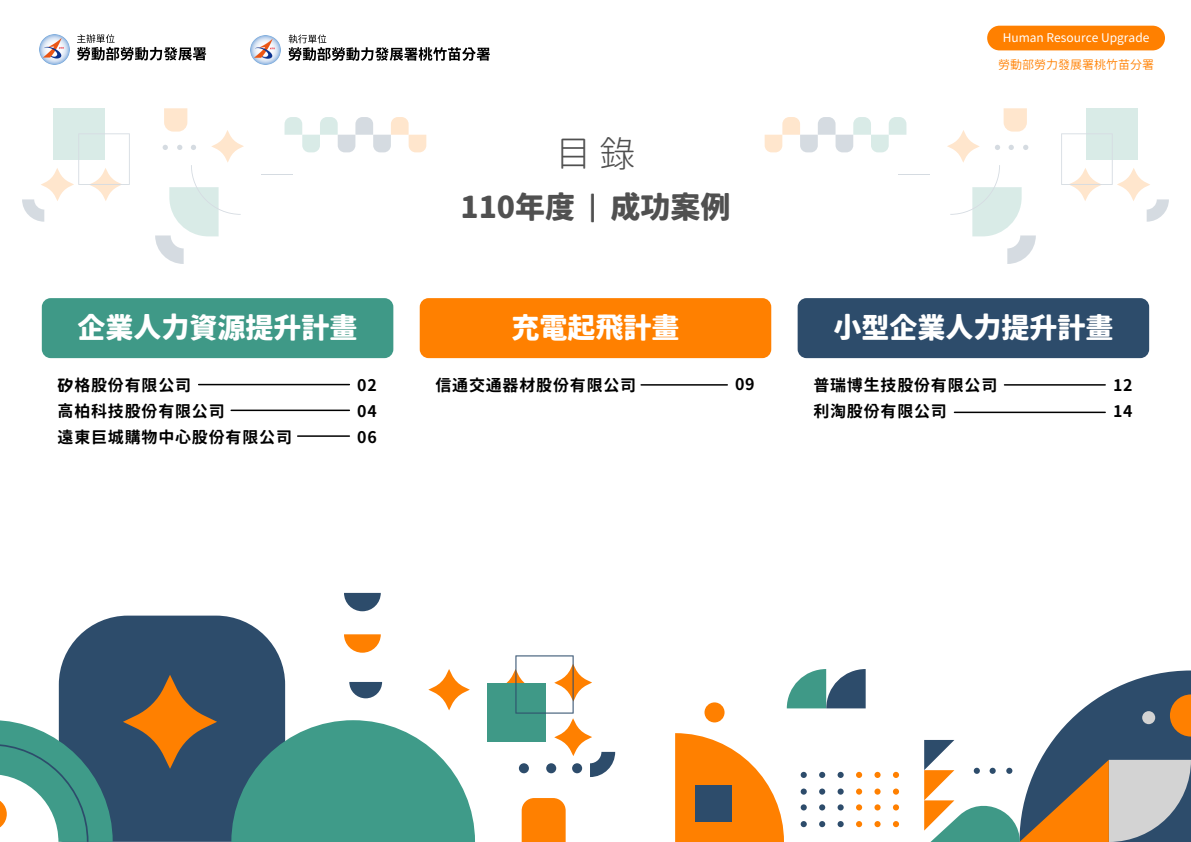
<style>
.page{position:relative;width:1191px;height:842px;background:#fff}
.page>*{position:absolute;margin:0;border:0;box-sizing:border-box;transform-origin:0 0}
.t1{font:300 36px "Gen Jyuu Gothic L";color:#505050}
.t2{font:800 30px "Gen Jyuu Gothic L";color:#505050}
.t3{font:800 28px "Gen Jyuu Gothic L";color:#fff}
.t4{font:700 16px/26px "Gen Jyuu Gothic L";letter-spacing:.05em;color:#000}
.t5{font:12px "Gen Jyuu Gothic L";color:#fff}
.t6{font:12px "Gen Jyuu Gothic L";color:#ff8000}
.s1{font-family:"DF Yuan Std W9";font-weight:400}
.s2{font-size:25px}
</style>
<div class="page">
<svg style="left:349px;top:682px;width:33px;height:16px"></svg>
<svg style="left:59px;top:616px;width:226px;height:226px;background:#3b5875"></svg>
<svg style="left:231px;top:720px;width:244px;height:122px;background:#549f94"></svg>
<svg style="left:123px;top:675px;width:94px;height:94px;background:#755e45"></svg>
<svg style="left:428px;top:669px;width:42px;height:41px"></svg>
<svg style="left:344px;top:593px;width:37px;height:18px"></svg>
<svg style="left:344px;top:634px;width:37px;height:19px"></svg>
<svg style="left:521px;top:798px;width:44px;height:44px;background:#ff860c"></svg>
<svg style="left:0;top:720px;width:113px;height:122px"></svg>
<div style="left:797px;top:298px;width:352px;height:60px;background:#2d4c6b;border-radius:9px"></div>
<hr style="left:1004px;top:384px;width:101px;height:2px;background:#000">
<hr style="left:954px;top:412px;width:151px;height:1px;background:#000">
<div style="left:420px;top:298px;width:351px;height:60px;background:#ff8000;border-radius:9px"></div>
<hr style="left:641px;top:384px;width:86px;height:2px;background:#000">
<div style="left:42px;top:298px;width:351px;height:60px;background:#3f9987;border-radius:9px"></div>
<hr style="left:199px;top:384px;width:150px;height:1px;background:#000">
<hr style="left:231px;top:410px;width:118px;height:1px;background:#000">
<hr style="left:298px;top:435px;width:51px;height:2px;background:#000">
<div style="left:704px;top:702px;width:20px;height:20px;background:#ff8000;border-radius:50%"></div>
<svg style="left:787px;top:669px;width:78px;height:39px"></svg>
<svg style="left:675px;top:733px;width:109px;height:109px"></svg>
<svg style="left:800px;top:772px;width:6px;height:6px"></svg>
<svg style="left:819px;top:772px;width:6px;height:6px"></svg>
<svg style="left:837px;top:772px;width:6px;height:6px"></svg>
<svg style="left:856px;top:772px;width:6px;height:6px"></svg>
<svg style="left:874px;top:772px;width:6px;height:6px"></svg>
<svg style="left:893px;top:772px;width:6px;height:6px"></svg>
<div style="left:800px;top:788px;width:6px;height:7px;background:#2d4c6b;border-radius:50%"></div>
<div style="left:819px;top:788px;width:6px;height:7px;background:#2d4c6b;border-radius:50%"></div>
<div style="left:837px;top:788px;width:6px;height:7px;background:#2d4c6b;border-radius:50%"></div>
<div style="left:856px;top:788px;width:6px;height:7px;background:#ff8000;border-radius:50%"></div>
<div style="left:874px;top:788px;width:6px;height:7px;background:#ff8000;border-radius:50%"></div>
<div style="left:893px;top:788px;width:6px;height:7px;background:#ff8000;border-radius:50%"></div>
<svg style="left:800px;top:804px;width:6px;height:6px"></svg>
<svg style="left:819px;top:804px;width:6px;height:6px"></svg>
<svg style="left:837px;top:804px;width:6px;height:6px"></svg>
<svg style="left:856px;top:804px;width:6px;height:6px"></svg>
<svg style="left:874px;top:804px;width:6px;height:6px"></svg>
<svg style="left:893px;top:804px;width:6px;height:6px"></svg>
<svg style="left:800px;top:821px;width:6px;height:6px"></svg>
<svg style="left:819px;top:821px;width:6px;height:6px"></svg>
<svg style="left:837px;top:821px;width:6px;height:6px"></svg>
<svg style="left:856px;top:821px;width:6px;height:6px"></svg>
<svg style="left:874px;top:821px;width:6px;height:6px"></svg>
<svg style="left:893px;top:821px;width:6px;height:6px"></svg>
<div style="left:487px;top:683px;width:58px;height:59px;background:#3f9987"></div>
<svg style="left:506px;top:655px;width:109px;height:122px"></svg>
<div style="left:695px;top:786px;width:36px;height:36px;background:#2d4c6b"></div>
<svg style="left:924px;top:670px;width:267px;height:172px"></svg>
<div style="left:1142px;top:711px;width:13px;height:13px;background:#d3d3d3;border-radius:50%"></div>
<svg style="left:284px;top:117px;width:142px;height:35px"></svg>
<hr style="left:261px;top:174px;width:32px;height:1px;background:#2d4c6b">
<svg style="left:155px;top:108px;width:89px;height:156px"></svg>
<div style="left:53px;top:108px;width:52px;height:52px;background:#d9ebe7"></div>
<svg style="left:22px;top:133px;width:108px;height:89px"></svg>
<svg style="left:764px;top:117px;width:142px;height:35px"></svg>
<hr style="left:897px;top:174px;width:32px;height:1px;background:#2d4c6b">
<svg style="left:947px;top:108px;width:88px;height:156px"></svg>
<div style="left:1086px;top:108px;width:51px;height:52px;background:#d9ebe7"></div>
<svg style="left:1061px;top:133px;width:108px;height:89px"></svg>
<div style="left:987px;top:26px;width:178px;height:24px;background:#ff8000;border-radius:12px"></div>
<svg style="left:77px;top:34px;width:129px;height:27px"></svg>
<img style="left:40px;top:35px;width:29px;height:29px">
<svg style="left:288px;top:34px;width:202px;height:27px"></svg>
<img style="left:251px;top:35px;width:29px;height:30px">
<h3 class="t3" style="left:78px;top:306px;width:281px">企業人力資源提升計畫</h3>
<p class="t4" style="left:58px;top:372px;width:236px"><span class="s1">矽</span>格股份有限公司<br>高柏科技股份有限公司<br>遠東巨城購物中心股份有限公司</p>
<p class="t4" style="left:357px;top:371px;width:21px;text-align:justify">02<br>04<br>06</p>
<h1 class="t1" style="left:555px;top:128px;width:81px">目 錄</h1>
<h2 class="t2" style="left:460px;top:184px;width:271px">110年度 <span class="s2">|</span> 成功案例</h2>
<h3 class="t3" style="left:511px;top:306px;width:169px">充電起飛計畫</h3>
<p class="t4" style="left:435px;top:371px;width:202px">信通交通器材股份有限公司</p>
<p class="t4" style="left:735px;top:371px;width:21px">09</p>
<p class="t5" style="left:1002px;top:29px;width:148px">Human Resource Upgrade</p>
<p class="t6" style="left:998px;top:56px;width:157px">勞動部勞力發展署桃竹苗分署</p>
<h3 class="t3" style="left:833px;top:306px;width:281px">小型企業人力提升計畫</h3>
<p class="t4" style="left:813px;top:372px;width:185px">普瑞博生技股份有限公司利淘股份有限公司</p>
<p class="t4" style="left:1113px;top:372px;width:21px">12<br>14</p>
</div>
